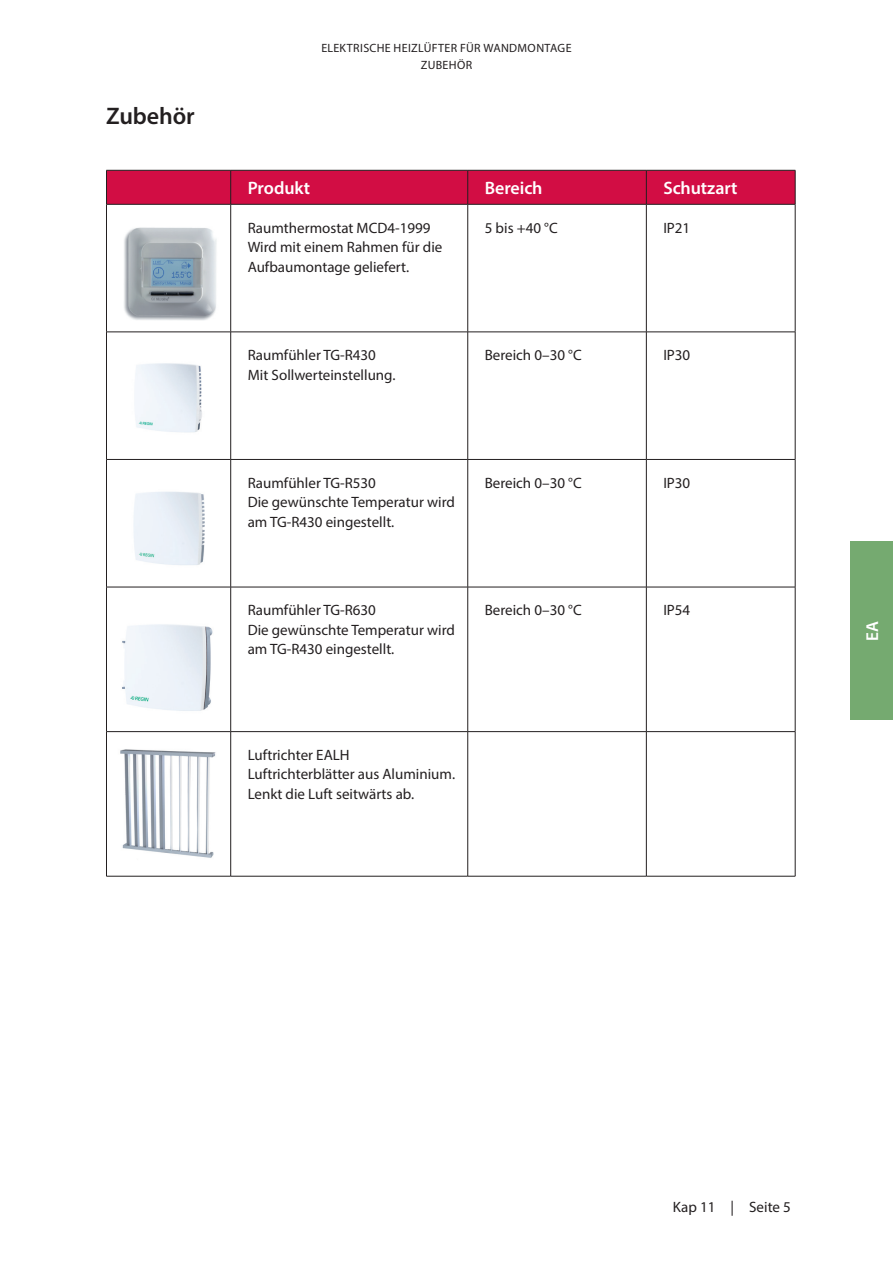
<style>
.page{position:relative;width:893px;height:1263px;background:#fff}
.page>*{position:absolute;margin:0;border:0;box-sizing:border-box;transform-origin:0 0}
.Mell2_-_Svart{font:600 24px "Myriad Pro";letter-spacing:-.005em;color:#231f20}
.Mell_-_Vit{font:600 18px "Myriad Pro";letter-spacing:-.005em;color:#fff}
.t1{font:600 17.25px "Myriad Pro";color:#fff}
.Ingress{font:15px/19.5px "Myriad Pro";color:#231f20}
.TOP{font:12px "Myriad Pro";letter-spacing:.03em;color:#231f20}
</style>
<div class="page">
<img style="left:135px;top:363px;width:67px;height:70px">
<img style="left:122px;top:624px;width:91px;height:87px">
<img style="left:133px;top:491px;width:72px;height:74px">
<img style="left:120px;top:749px;width:96px;height:109px">
<img style="left:124px;top:227px;width:93px;height:94px">
<div style="left:107px;top:171px;width:688px;height:33px;background:#d20d44"></div>
<hr style="left:231px;top:170px;width:237px;height:1px;background:#231f20">
<hr style="left:230px;top:170px;width:1px;height:34px;background:#231f20">
<hr style="left:468px;top:170px;width:178px;height:1px;background:#231f20">
<hr style="left:467px;top:170px;width:1px;height:34px;background:#231f20">
<hr style="left:231px;top:204px;width:237px;height:1px;background:#231f20">
<hr style="left:230px;top:204px;width:1px;height:128px;background:#231f20">
<hr style="left:468px;top:204px;width:178px;height:1px;background:#231f20">
<hr style="left:467px;top:204px;width:1px;height:128px;background:#231f20">
<hr style="left:646px;top:204px;width:1px;height:128px;background:#231f20">
<hr style="left:231px;top:332px;width:237px;height:1px;background:#231f20">
<hr style="left:230px;top:332px;width:1px;height:127px;background:#231f20">
<hr style="left:468px;top:332px;width:178px;height:1px;background:#231f20">
<hr style="left:467px;top:332px;width:1px;height:127px;background:#231f20">
<hr style="left:646px;top:332px;width:1px;height:127px;background:#231f20">
<hr style="left:231px;top:459px;width:237px;height:1px;background:#231f20">
<hr style="left:230px;top:460px;width:1px;height:127px;background:#231f20">
<hr style="left:468px;top:459px;width:178px;height:1px;background:#231f20">
<hr style="left:467px;top:460px;width:1px;height:127px;background:#231f20">
<hr style="left:646px;top:460px;width:1px;height:127px;background:#231f20">
<hr style="left:231px;top:587px;width:237px;height:1px;background:#231f20">
<hr style="left:230px;top:587px;width:1px;height:144px;background:#231f20">
<hr style="left:468px;top:587px;width:178px;height:1px;background:#231f20">
<hr style="left:467px;top:587px;width:1px;height:144px;background:#231f20">
<hr style="left:646px;top:587px;width:1px;height:144px;background:#231f20">
<hr style="left:231px;top:731px;width:237px;height:1px;background:#231f20">
<hr style="left:230px;top:732px;width:1px;height:144px;background:#231f20">
<hr style="left:468px;top:731px;width:178px;height:1px;background:#231f20">
<hr style="left:467px;top:732px;width:1px;height:144px;background:#231f20">
<hr style="left:646px;top:732px;width:1px;height:144px;background:#231f20">
<hr style="left:231px;top:876px;width:237px;height:1px;background:#231f20">
<hr style="left:468px;top:876px;width:178px;height:1px;background:#231f20">
<hr style="left:106px;top:170px;width:125px;height:1px;background:#231f20">
<hr style="left:106px;top:170px;width:1px;height:34px;background:#231f20">
<hr style="left:646px;top:170px;width:149px;height:1px;background:#231f20">
<hr style="left:646px;top:170px;width:1px;height:34px;background:#231f20">
<hr style="left:795px;top:170px;width:1px;height:34px;background:#231f20">
<hr style="left:106px;top:204px;width:125px;height:1px;background:#231f20">
<hr style="left:106px;top:204px;width:1px;height:128px;background:#231f20">
<hr style="left:646px;top:204px;width:149px;height:1px;background:#231f20">
<hr style="left:795px;top:204px;width:1px;height:128px;background:#231f20">
<hr style="left:106px;top:332px;width:125px;height:1px;background:#231f20">
<hr style="left:106px;top:332px;width:1px;height:127px;background:#231f20">
<hr style="left:646px;top:332px;width:149px;height:1px;background:#231f20">
<hr style="left:795px;top:332px;width:1px;height:127px;background:#231f20">
<hr style="left:106px;top:459px;width:125px;height:1px;background:#231f20">
<hr style="left:106px;top:460px;width:1px;height:127px;background:#231f20">
<hr style="left:646px;top:459px;width:149px;height:1px;background:#231f20">
<hr style="left:795px;top:460px;width:1px;height:127px;background:#231f20">
<hr style="left:106px;top:587px;width:125px;height:1px;background:#231f20">
<hr style="left:106px;top:587px;width:1px;height:144px;background:#231f20">
<hr style="left:646px;top:587px;width:149px;height:1px;background:#231f20">
<hr style="left:795px;top:587px;width:1px;height:144px;background:#231f20">
<hr style="left:106px;top:731px;width:125px;height:1px;background:#231f20">
<hr style="left:106px;top:732px;width:1px;height:144px;background:#231f20">
<hr style="left:646px;top:731px;width:149px;height:1px;background:#231f20">
<hr style="left:795px;top:732px;width:1px;height:144px;background:#231f20">
<hr style="left:106px;top:876px;width:125px;height:1px;background:#231f20">
<hr style="left:646px;top:876px;width:149px;height:1px;background:#231f20">
<div style="left:850px;top:541px;width:43px;height:179px;background:#75aa70"></div>
<p class="Mell2_-_Svart" style="left:106px;top:101px;width:90px">Zubehör</p>
<p class="TOP" style="left:321px;top:40px;width:252px">ELEKTRISCHE HEIZLÜFTER FÜR WANDMONTAGE</p>
<p class="TOP" style="left:421px;top:57px;width:53px">ZUBEHÖR</p>
<p class="Mell_-_Vit" style="left:248px;top:177px;width:64px">Produkt</p>
<p class="Mell_-_Vit" style="left:485px;top:177px;width:59px">Bereich</p>
<p class="Mell_-_Vit" style="left:663px;top:177px;width:76px">Schutzart</p>
<p class="Ingress" style="left:248px;top:218px;width:184px">Raumthermostat MCD4-1999</p>
<p class="Ingress" style="left:248px;top:237px;width:196px">Wird mit einem Rahmen für die<br>Aufbaumontage geliefert.</p>
<p class="Ingress" style="left:485px;top:218px;width:75px">5 bis +40 °C</p>
<p class="Ingress" style="left:663px;top:218px;width:28px">IP21</p>
<p class="Ingress" style="left:248px;top:345px;width:130px">Raumfühler TG-R430</p>
<p class="Ingress" style="left:248px;top:365px;width:149px">Mit Sollwerteinstellung.</p>
<p class="Ingress" style="left:485px;top:345px;width:98px">Bereich 0–30 °C</p>
<p class="Ingress" style="left:663px;top:345px;width:28px">IP30</p>
<p class="Ingress" style="left:248px;top:473px;width:130px">Raumfühler TG-R530</p>
<p class="Ingress" style="left:248px;top:492px;width:209px">Die gewünschte Temperatur wird am TG-R430 eingestellt.</p>
<p class="Ingress" style="left:248px;top:600px;width:130px">Raumfühler TG-R630</p>
<p class="Ingress" style="left:248px;top:620px;width:209px">Die gewünschte Temperatur wird am TG-R430 eingestellt.</p>
<p class="Ingress" style="left:485px;top:473px;width:98px">Bereich 0–30 °C</p>
<p class="Ingress" style="left:663px;top:473px;width:28px">IP30</p>
<p class="Ingress" style="left:485px;top:600px;width:98px">Bereich 0–30 °C</p>
<p class="Ingress" style="left:663px;top:600px;width:28px">IP54</p>
<p class="Ingress" style="left:248px;top:745px;width:103px">Luftrichter EALH</p>
<p class="Ingress" style="left:248px;top:764px;width:209px">Luftrichterblätter aus Aluminium.</p>
<p class="Ingress" style="left:248px;top:784px;width:168px">Lenkt die Luft seitwärts ab.</p>
<p class="t1" style="left:861px;top:641px;width:21px;rotate:-90deg">EA</p>
<p class="Ingress" style="left:673px;top:1196px;width:120px">Kap 11 | Seite 5</p>
</div>
